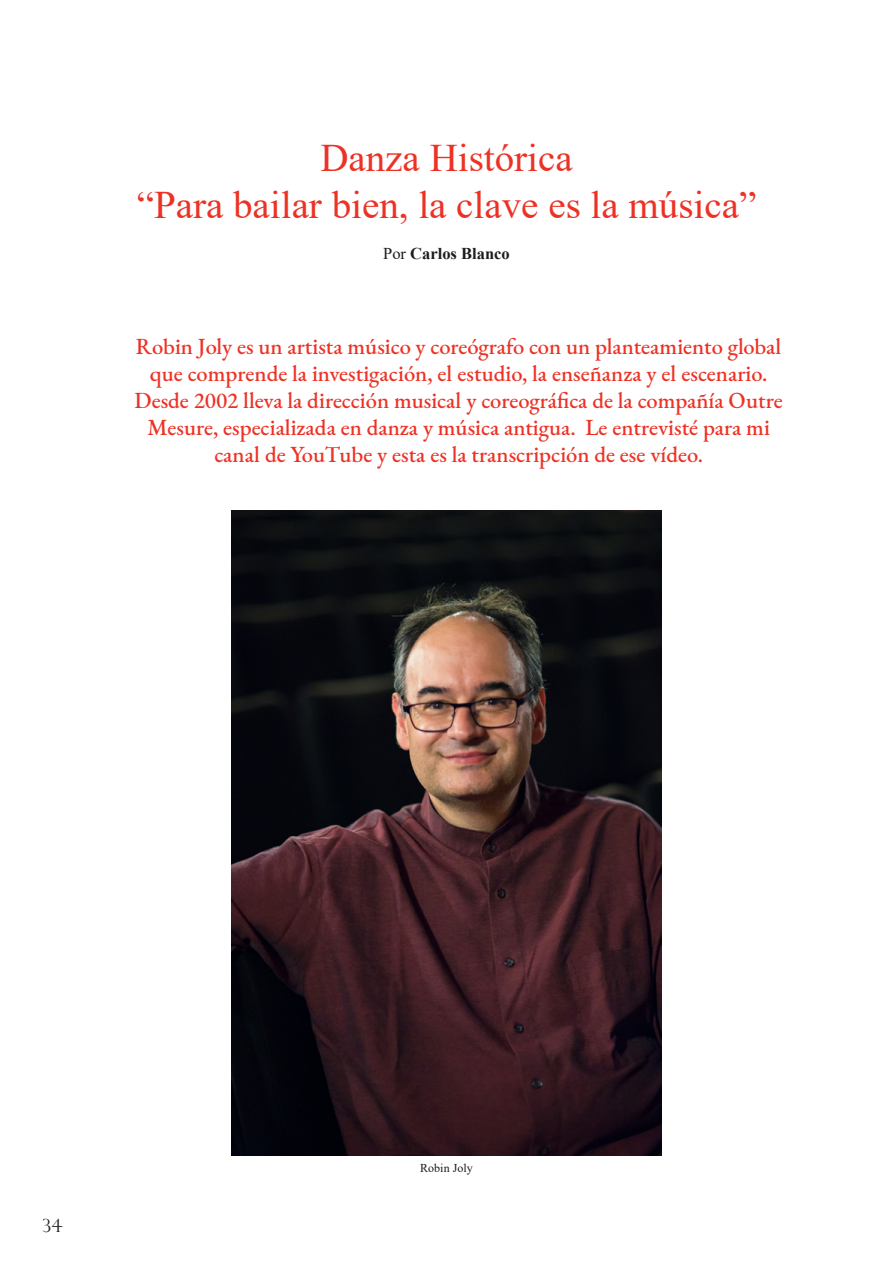
<style>
.page{position:relative;width:893px;height:1263px;background:#fff}
.page>*{position:absolute;margin:0;border:0;box-sizing:border-box;transform-origin:0 0}
.t1{font:39px/46.8px "Times New Roman";color:#ed3225;text-align:center}
.t2{font:22.5px/27px "EB Garamond";color:#ed3225;text-align:center}
.t3{font:300 18px "Perpetua Titling";color:#1d1d1b}
.t4{font:700 16.5px "Times New Roman";color:#1d1d1b}
.t5{font:12px "Times New Roman";color:#1d1d1b}
.s1{font-weight:400}
</style>
<div class="page">
<img style="left:232px;top:510px;width:429px;height:645px">
<h1 class="t1" style="left:137px;top:133px;width:621px">Danza Histórica<br>“Para bailar bien, la clave es la música”</h1>
<p class="t4" style="left:383px;top:242px;width:128px"><span class="s1">Por</span> Carlos Blanco</p>
<p class="t2" style="left:135px;top:333px;width:650px">Robin Joly es un artista músico y coreógrafo con un planteamiento global que comprende la investigación, el estudio, la enseñanza y el escenario.<br>Desde 2002 lleva la dirección musical y coreográfica de la compañía Outre Mesure, especializada en danza y música antigua. Le entrevisté para mi canal de YouTube y esta es la transcripción de ese vídeo.</p>
<p class="t3" style="left:43px;top:1214px;width:22px">34</p>
<p class="t5" style="left:420px;top:1159px;width:54px">Robin Joly</p>
</div>
